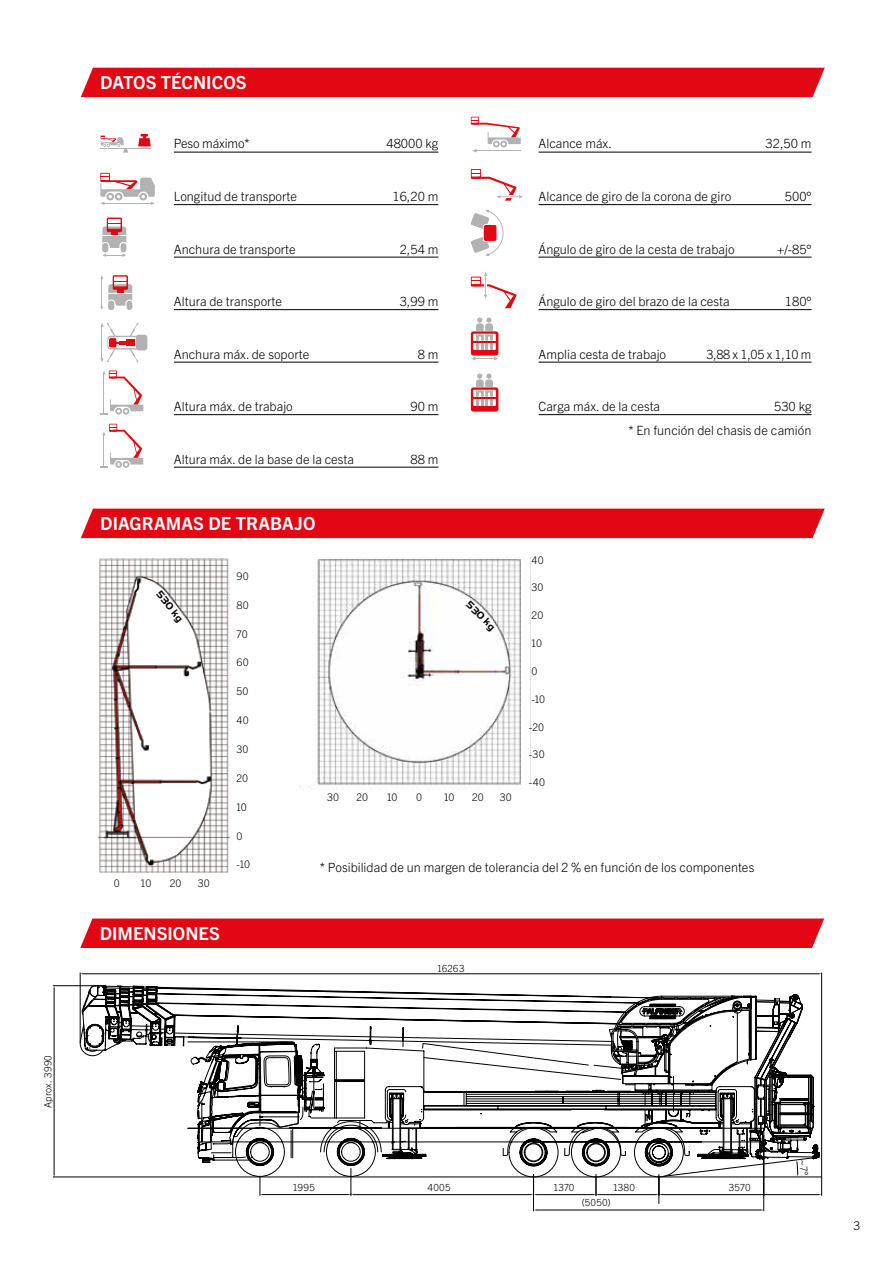
<style>
.page{position:relative;width:893px;height:1263px;background:#fff}
.page>*{position:absolute;margin:0;border:0;box-sizing:border-box;transform-origin:0 0}
.t1{font:700 18px "Trade Gothic Next LT Pro";letter-spacing:.005em;color:#fff}
.t2{font:300 12.75px "Trade Gothic Next LT Pro";color:#000}
.t3{font:300 12px "Trade Gothic Next LT Pro";color:#000}
.t4{font:300 10.5px "Trade Gothic Next LT Pro";letter-spacing:.015em;color:#000}
.t5{font:700 10.5px "Palfinger Handel Gothic";color:#000}
.t6{font:300 9.75px "Trade Gothic Next LT Pro";letter-spacing:.015em;color:#000}
</style>
<div class="page">
<img style="left:97px;top:558px;width:132px;height:314px">
<hr style="left:53px;top:985px;width:42px;height:1px;background:#000">
<hr style="left:54px;top:989px;width:1px;height:185px;background:#000">
<hr style="left:53px;top:1177px;width:769px;height:1px;background:#000">
<div style="left:81px;top:68px;width:744px;height:29px;background:#e30613"></div>
<div style="left:81px;top:509px;width:744px;height:29px;background:#e30613"></div>
<div style="left:80px;top:918px;width:744px;height:30px;background:#e30613"></div>
<hr style="left:174px;top:152px;width:264px;height:1px;background:#000">
<hr style="left:174px;top:204px;width:264px;height:1px;background:#000">
<hr style="left:174px;top:257px;width:264px;height:1px;background:#000">
<hr style="left:174px;top:309px;width:264px;height:1px;background:#000">
<hr style="left:174px;top:362px;width:264px;height:1px;background:#000">
<hr style="left:174px;top:414px;width:264px;height:1px;background:#000">
<hr style="left:174px;top:467px;width:264px;height:1px;background:#000">
<hr style="left:539px;top:152px;width:272px;height:1px;background:#000">
<hr style="left:539px;top:204px;width:272px;height:1px;background:#000">
<hr style="left:539px;top:257px;width:272px;height:1px;background:#000">
<hr style="left:539px;top:309px;width:272px;height:1px;background:#000">
<hr style="left:539px;top:362px;width:272px;height:1px;background:#000">
<hr style="left:539px;top:414px;width:272px;height:1px;background:#000">
<svg style="left:100px;top:370px;width:43px;height:45px"></svg>
<div style="left:136px;top:335px;width:11px;height:15px;background:#b3b2b2;border-radius:3px"></div>
<svg style="left:100px;top:323px;width:38px;height:39px"></svg>
<div style="left:102px;top:226px;width:24px;height:22px;background:#b3b2b2;border-radius:3px"></div>
<svg style="left:107px;top:218px;width:15px;height:17px"></svg>
<hr style="left:100px;top:235px;width:30px;height:1px;background:#fff">
<svg style="left:102px;top:242px;width:25px;height:15px"></svg>
<div style="left:121px;top:243px;width:5px;height:9px;background:#b3b2b2;border-radius:3px"></div>
<div style="left:102px;top:243px;width:6px;height:9px;background:#b3b2b2;border-radius:3px"></div>
<hr style="left:100px;top:148px;width:51px;height:1px;background:#b3b2b2">
<svg style="left:138px;top:134px;width:13px;height:12px"></svg>
<svg style="left:101px;top:135px;width:27px;height:18px"></svg>
<svg style="left:100px;top:173px;width:55px;height:32px"></svg>
<svg style="left:100px;top:424px;width:43px;height:44px"></svg>
<svg style="left:471px;top:117px;width:50px;height:36px"></svg>
<svg style="left:100px;top:275px;width:33px;height:35px"></svg>
<svg style="left:471px;top:210px;width:32px;height:46px"></svg>
<svg style="left:471px;top:374px;width:27px;height:38px"></svg>
<svg style="left:471px;top:169px;width:52px;height:32px"></svg>
<svg style="left:471px;top:272px;width:45px;height:36px"></svg>
<svg style="left:471px;top:317px;width:27px;height:44px"></svg>
<img style="left:301px;top:558px;width:231px;height:232px">
<svg style="left:80px;top:973px;width:742px;height:238px"></svg>
<p class="t6" style="left:41px;top:1108px;width:55px;rotate:-90deg">Aprox. 3990</p>
<h1 class="t1" style="left:100px;top:70px;width:148px">DATOS TÉCNICOS</h1>
<p class="t2" style="left:174px;top:135px;width:77px">Peso máximo*</p>
<p class="t2" style="left:386px;top:135px;width:53px">48000 kg</p>
<p class="t2" style="left:174px;top:187px;width:125px">Longitud de transporte</p>
<p class="t2" style="left:392px;top:187px;width:47px">16,20 m</p>
<p class="t2" style="left:174px;top:240px;width:123px">Anchura de transporte</p>
<p class="t2" style="left:400px;top:240px;width:40px">2,54 m</p>
<p class="t2" style="left:174px;top:292px;width:110px">Altura de transporte</p>
<p class="t2" style="left:400px;top:292px;width:40px">3,99 m</p>
<p class="t2" style="left:174px;top:345px;width:137px">Anchura máx. de soporte</p>
<p class="t2" style="left:418px;top:345px;width:22px">8 m</p>
<p class="t2" style="left:174px;top:397px;width:120px">Altura máx. de trabajo</p>
<p class="t2" style="left:410px;top:397px;width:29px">90 m</p>
<p class="t2" style="left:174px;top:450px;width:182px">Altura máx. de la base de la cesta</p>
<p class="t2" style="left:410px;top:450px;width:29px">88 m</p>
<p class="t2" style="left:539px;top:135px;width:75px">Alcance máx.</p>
<p class="t2" style="left:766px;top:135px;width:47px">32,50 m</p>
<p class="t2" style="left:539px;top:187px;width:194px">Alcance de giro de la corona de giro</p>
<p class="t2" style="left:785px;top:187px;width:28px">500°</p>
<p class="t2" style="left:539px;top:240px;width:198px">Ángulo de giro de la cesta de trabajo</p>
<p class="t2" style="left:777px;top:240px;width:36px">+/-85°</p>
<p class="t2" style="left:539px;top:292px;width:193px">Ángulo de giro del brazo de la cesta</p>
<p class="t2" style="left:785px;top:292px;width:28px">180°</p>
<p class="t2" style="left:539px;top:345px;width:129px">Amplia cesta de trabajo</p>
<p class="t2" style="left:706px;top:345px;width:106px">3,88 x 1,05 x 1,10 m</p>
<p class="t2" style="left:539px;top:397px;width:123px">Carga máx. de la cesta</p>
<p class="t2" style="left:774px;top:397px;width:39px">530 kg</p>
<p class="t2" style="left:628px;top:422px;width:185px">* En función del chasis de camión</p>
<h1 class="t1" style="left:100px;top:511px;width:217px">DIAGRAMAS DE TRABAJO</h1>
<p class="t5" style="left:163px;top:588px;width:38px;rotate:52deg">530 kg</p>
<p class="t4" style="left:237px;top:568px;width:14px">90</p>
<p class="t4" style="left:237px;top:597px;width:14px">80</p>
<p class="t4" style="left:237px;top:626px;width:13px">70</p>
<p class="t4" style="left:237px;top:655px;width:14px">60</p>
<p class="t4" style="left:237px;top:684px;width:14px">50</p>
<p class="t4" style="left:237px;top:713px;width:14px">40</p>
<p class="t4" style="left:237px;top:742px;width:13px">30</p>
<p class="t4" style="left:237px;top:771px;width:13px">20</p>
<p class="t4" style="left:237px;top:800px;width:12px">10</p>
<p class="t4" style="left:237px;top:829px;width:7px">0</p>
<p class="t5" style="left:472px;top:599px;width:38px;rotate:44deg">530 kg</p>
<p class="t4" style="left:327px;top:789px;width:13px">30</p>
<p class="t4" style="left:356px;top:789px;width:13px">20</p>
<p class="t4" style="left:387px;top:789px;width:12px">10</p>
<p class="t4" style="left:444px;top:789px;width:12px">10</p>
<p class="t4" style="left:416px;top:789px;width:7px">0</p>
<p class="t4" style="left:472px;top:789px;width:13px">20</p>
<p class="t4" style="left:500px;top:789px;width:13px">30</p>
<p class="t4" style="left:532px;top:552px;width:14px">40</p>
<p class="t4" style="left:532px;top:580px;width:13px">30</p>
<p class="t4" style="left:532px;top:608px;width:13px">20</p>
<p class="t4" style="left:532px;top:636px;width:12px">10</p>
<p class="t4" style="left:532px;top:664px;width:7px">0</p>
<p class="t4" style="left:532px;top:691px;width:15px">-10</p>
<p class="t4" style="left:529px;top:719px;width:17px">-20</p>
<p class="t4" style="left:529px;top:747px;width:17px">-30</p>
<p class="t4" style="left:529px;top:775px;width:18px">-40</p>
<p class="t4" style="left:114px;top:876px;width:7px">0</p>
<p class="t4" style="left:141px;top:876px;width:12px">10</p>
<p class="t4" style="left:170px;top:876px;width:13px">20</p>
<p class="t4" style="left:198px;top:876px;width:13px">30</p>
<h1 class="t1" style="left:100px;top:921px;width:122px">DIMENSIONES</h1>
<p class="t4" style="left:237px;top:857px;width:15px">-10</p>
<p class="t2" style="left:320px;top:858px;width:436px">* Posibilidad de un margen de tolerancia del 2 % en función de los componentes</p>
<p class="t6" style="left:438px;top:961px;width:28px">16263</p>
<p class="t6" style="left:293px;top:1180px;width:23px">1995</p>
<p class="t6" style="left:428px;top:1180px;width:24px">4005</p>
<p class="t6" style="left:554px;top:1180px;width:22px">1370</p>
<p class="t6" style="left:613px;top:1180px;width:23px">1380</p>
<p class="t6" style="left:729px;top:1180px;width:23px">3570</p>
<p class="t6" style="left:582px;top:1195px;width:30px">(5050)</p>
<p class="t3" style="left:854px;top:1217px;width:8px">3</p>
</div>
